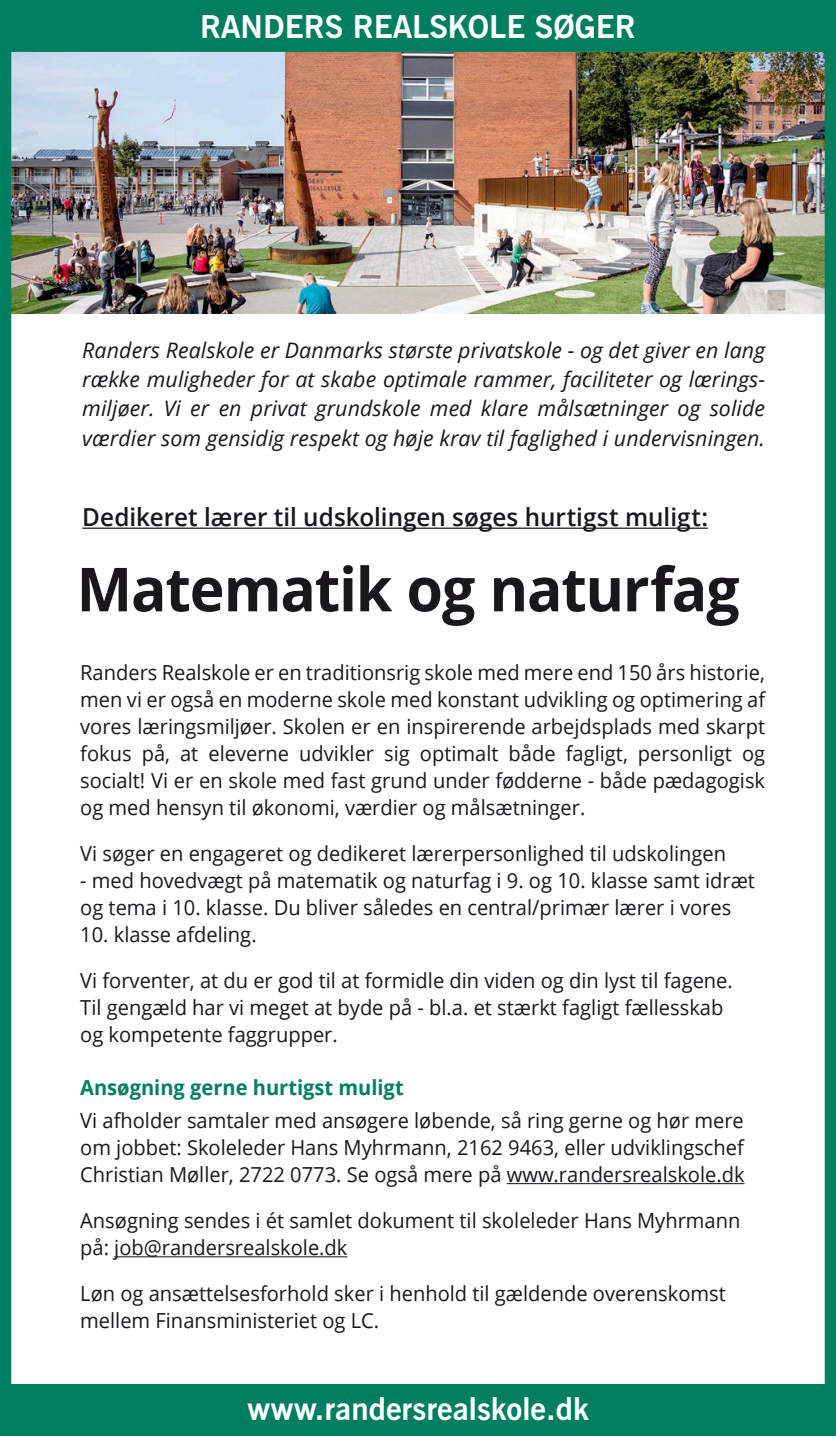
<style>
.page{position:relative;width:836px;height:1436px;background:#fff}
.page>*{position:absolute;margin:0;border:0;box-sizing:border-box;transform-origin:0 0}
.t1{font:700 60.75px "Open Sans";letter-spacing:-.02em;color:#1a171c}
.t2{font:700 31.5px "News Gothic BT";color:#fff}
.t3{font:600 24.75px "Open Sans";color:#1a171c}
.t4{font:italic 21.38px/29.2px "Open Sans";letter-spacing:.005em;color:#1a171c;text-align:justify}
.t5{font:20.7px/27px "Open Sans";color:#1a171c}
.t6{font:700 20.7px "Open Sans";color:#007f60}
</style>
<div class="page">
<hr style="left:506px;top:1182px;width:238px;height:1px;background:#1a171c">
<hr style="left:114px;top:1255px;width:233px;height:2px;background:#1a171c">
<img style="left:12px;top:51px;width:812px;height:263px">
<hr style="left:82px;top:527px;width:626px;height:1px;background:#1a171c">
<div style="left:0;top:0;width:836px;height:1406px;border:11px solid #007f60"></div>
<div style="left:0;top:0;width:836px;height:51px;background:#007f60"></div>
<div style="left:0;top:1384px;width:836px;height:51px;background:#007f60"></div>
<p class="t2" style="left:200px;top:8px;width:437px">RANDERS REALSKOLE SØGER</p>
<p class="t4" style="left:82px;top:335px;width:684px">Randers Realskole er Danmarks største privatskole - og det giver en lang række muligheder for at skabe optimale rammer, faciliteter og lærings&shy;miljøer. Vi er en privat grundskole med klare målsætninger og solide værdier som gensidig respekt og høje krav til faglighed i undervisningen.</p>
<p class="t3" style="left:82px;top:500px;width:627px">Dedikeret lærer til udskolingen søges hurtigst muligt:</p>
<p class="t1" style="left:77px;top:546px;width:664px">Matematik og naturfag</p>
<p class="t5" style="left:80px;top:658px;width:686px;text-align:justify">Randers Realskole er en traditionsrig skole med mere end 150 års historie, men vi er også en moderne skole med konstant udvikling og optimering af vores læringsmiljøer. Skolen er en inspirerende arbejdsplads med skarpt fokus på, at eleverne udvikler sig optimalt både fagligt, personligt og socialt! Vi er en skole med fast grund under fødderne - både pædagogisk og med hensyn til økonomi, værdier og målsætninger.</p>
<p class="t5" style="left:80px;top:839px;width:647px">Vi søger en engageret og dedikeret lærerpersonlighed til udskolingen</p>
<p class="t5" style="left:80px;top:866px;width:676px">- med hovedvægt på matematik og naturfag i 9. og 10. klasse samt idræt og tema i 10. klasse. Du bliver således en central/primær lærer i vores</p>
<p class="t5" style="left:80px;top:920px;width:178px">10. klasse afdeling.</p>
<p class="t5" style="left:80px;top:966px;width:654px">Vi forventer, at du er god til at formidle din viden og din lyst til fagene.<br>Til gengæld har vi meget at byde på - bl.a. et stærkt fagligt fællesskab og kompetente faggrupper.</p>
<p class="t6" style="left:80px;top:1072px;width:325px">Ansøgning gerne hurtigst muligt</p>
<p class="t5" style="left:80px;top:1106px;width:665px;text-align:justify">Vi afholder samtaler med ansøgere løbende, så ring gerne og hør mere om jobbet: Skoleleder Hans Myhrmann, 2162 9463, eller udviklingschef Christian Møller, 2722 0773. Se også mere på www.randersrealskole.dk</p>
<p class="t5" style="left:80px;top:1206px;width:661px">Ansøgning sendes i ét samlet dokument til skoleleder Hans Myhrmann på: job@randersrealskole.dk</p>
<p class="t5" style="left:80px;top:1279px;width:647px">Løn og ansættelsesforhold sker i henhold til gældende overenskomst mellem Finansministeriet og LC.</p>
<p class="t2" style="left:247px;top:1389px;width:343px">www.randersrealskole.dk</p>
</div>
